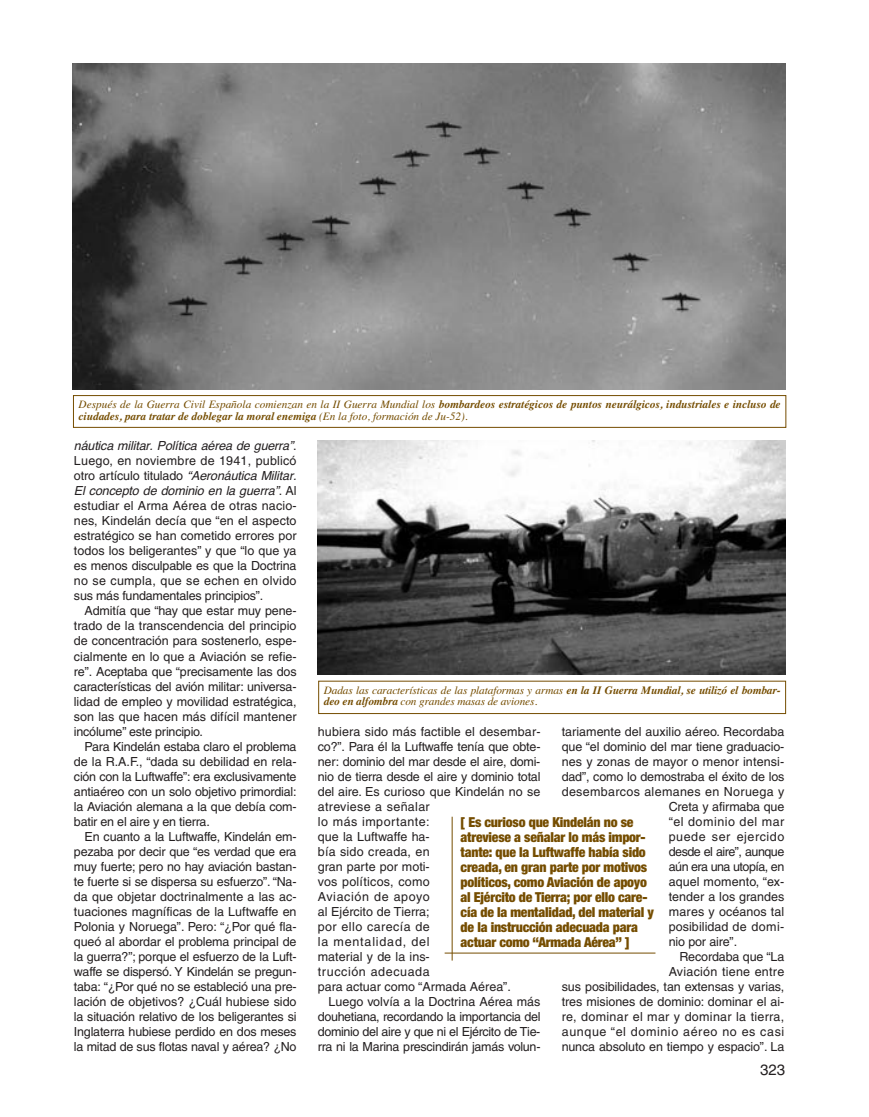
<style>
.page{position:relative;width:869px;height:1117px;background:#fff}
.page>*{position:absolute;margin:0;border:0;box-sizing:border-box;transform-origin:0 0}
.t1{font:15px "Helvetica";color:#231f20}
.t2{font:900 condensed 13.75px/15px "Helvetica Neue";letter-spacing:-.015em;color:#754d00}
.t3{font:12.5px/15px "Helvetica";color:#231f20;text-align:justify}
.t4{font:12.5px "Helvetica";letter-spacing:.025em;color:#231f20}
.t5{font:12.5px "Helvetica";letter-spacing:-.04em;color:#231f20}
.t6{font:12.5px "Helvetica";letter-spacing:.045em;color:#231f20}
.t7{font:12.5px "Helvetica";letter-spacing:.05em;color:#231f20}
.t8{font:italic 700 11.25px/11.2px "Times";color:#754d00}
.t9{font:italic 11.25px/11.2px "Times";letter-spacing:-.01em;color:#754d00}
.s1{font-weight:400}
.s2{font-style:italic}
.s3{font-weight:700}
.s4{font-style:normal}
</style>
<div class="page">
<hr style="left:451px;top:816px;width:1px;height:144px;background:#754d00">
<hr style="left:444px;top:952px;width:211px;height:1px;background:#754d00">
<img style="left:73px;top:63px;width:712px;height:326px">
<img style="left:318px;top:440px;width:467px;height:234px">
<div style="left:73px;top:395px;width:712px;height:32px;border:1px solid #754d00"></div>
<p class="t8" style="left:79px;top:400px;width:703px"><span class="s1">Después de la Guerra Civil Española comienzan en la II Guerra Mundial los</span> bombardeos estratégicos de puntos neurálgicos, industriales e incluso de ciudades, para tratar de doblegar la moral enemiga <span class="s1">(En la foto, formación de Ju-52).</span></p>
<p class="t3" style="left:74px;top:439px;width:224px"><span class="s2">náutica militar. Política aérea de guerra”</span>.<br>Luego, en noviembre de 1941, publicó otro artículo titulado <span class="s2">“Aeronáutica Militar.<br>El concepto de dominio en la guerra”</span>. Al estudiar el Arma Aérea de otras nacio&shy;nes, Kindelán decía que “en el aspecto estratégico se han cometido errores por todos los beligerantes” y que “lo que ya es menos disculpable es que la Doctrina no se cumpla, que se echen en olvido sus más fundamentales principios”.</p>
<p class="t3" style="left:74px;top:604px;width:224px;text-indent:11px">Admitía que “hay que estar muy pene&shy;trado de la transcendencia del principio de concentración para sostenerlo, espe&shy;cialmente en lo que a Aviación se refie&shy;re”. Aceptaba que “precisamente las dos características del avión militar: universa&shy;lidad de empleo y movilidad estratégica, son las que hacen más difícil mantener incólume” este principio.</p>
<p class="t3" style="left:74px;top:739px;width:224px;text-indent:11px">Para Kindelán estaba claro el problema de la R.A.F., “dada su debilidad en rela&shy;ción con la Luftwaffe”: era exclusivamente antiaéreo con un solo objetivo primordial: la Aviación alemana a la que debía com&shy;batir en el aire y en tierra.</p>
<p class="t3" style="left:74px;top:829px;width:224px;text-indent:11px">En cuanto a la Luftwaffe, Kindelán em&shy;pezaba por decir que “es verdad que era muy fuerte; pero no hay aviación bastan&shy;te fuerte si se dispersa su esfuerzo”. “Na&shy;da que objetar doctrinalmente a las ac&shy;tuaciones magníficas de la Luftwaffe en Polonia y Noruega”. Pero: “¿Por qué fla&shy;queó al abordar el problema principal de la guerra?”; porque el esfuerzo de la Luft&shy;waffe se dispersó. Y Kindelán se pregun&shy;taba: “¿Por qué no se estableció una pre&shy;lación de objetivos? ¿Cuál hubiese sido la situación relativo de los beligerantes si Inglaterra hubiese perdido en dos meses la mitad de sus flotas naval y aérea? ¿No</p>
<p class="t9" style="left:324px;top:685px;width:458px">Dadas las características de las plataformas y armas <span class="s3">en la II Guerra Mundial, se utilizó el bombar&shy;deo en alfombra</span> con grandes masas de aviones<span class="s4">.</span></p>
<p class="t3" style="left:318px;top:724px;width:224px;text-align:left">hubiera sido más factible el desembar&shy;co?”. Para él la Luftwaffe tenía que obte&shy;ner: dominio del mar desde el aire, domi&shy;nio de tierra desde el aire y dominio total del aire. Es curioso que Kindelán no se atreviese a señalar<br>lo más importante:<br>que la Luftwaffe ha-<br>bía sido creada, en<br>gran parte por moti-<br>vos políticos, como<br>Aviación de apoyo<br>al Ejército de Tierra;<br>por ello carecía de<br>la mentalidad, del<br>material y de la ins-<br>trucción adecuada<br>para actuar como “Armada Aérea”.</p>
<p class="t3" style="left:318px;top:994px;width:224px;text-indent:11px">Luego volvía a la Doctrina Aérea más douhetiana, recordando la importancia del dominio del aire y que ni el Ejército de Tie&shy;rra ni la Marina prescindirán jamás volun-</p>
<p class="t3" style="left:561px;top:724px;width:224px">tariamente del auxilio aéreo. Recordaba</p>
<p class="t3" style="left:561px;top:739px;width:224px">que “el dominio del mar tiene graduacio-</p>
<p class="t3" style="left:561px;top:754px;width:224px">nes y zonas de mayor o menor intensi-</p>
<p class="t3" style="left:561px;top:769px;width:224px">dad”, como lo demostraba el éxito de los</p>
<p class="t4" style="left:561px;top:786px;width:224px">desembarcos alemanes en Noruega y</p>
<p class="t3" style="left:668px;top:799px;width:117px">Creta y afirmaba que</p>
<p class="t6" style="left:668px;top:816px;width:117px">“el dominio del mar</p>
<p class="t6" style="left:668px;top:831px;width:117px">puede ser ejercido</p>
<p class="t5" style="left:668px;top:846px;width:117px">desde el aire”, aunque</p>
<p class="t5" style="left:668px;top:861px;width:117px">aún era una utopía, en</p>
<p class="t3" style="left:668px;top:874px;width:117px">aquel momento, “ex-</p>
<p class="t3" style="left:668px;top:889px;width:117px">tender a los grandes</p>
<p class="t3" style="left:668px;top:904px;width:117px">mares y océanos tal</p>
<p class="t3" style="left:668px;top:919px;width:117px">posibilidad de domi-</p>
<p class="t3" style="left:668px;top:934px;width:70px">nio por aire”.</p>
<p class="t3" style="left:679px;top:949px;width:106px">Recordaba que “La</p>
<p class="t4" style="left:668px;top:966px;width:117px">Aviación tiene entre</p>
<p class="t3" style="left:561px;top:979px;width:224px">sus posibilidades, tan extensas y varias,</p>
<p class="t3" style="left:561px;top:994px;width:224px">tres misiones de dominio: dominar el ai-</p>
<p class="t4" style="left:561px;top:1011px;width:224px">re, dominar el mar y dominar la tierra,</p>
<p class="t7" style="left:561px;top:1026px;width:224px">aunque “el dominio aéreo no es casi</p>
<p class="t3" style="left:561px;top:1039px;width:224px">nunca absoluto en tiempo y espacio”. La</p>
<p class="t1" style="left:759px;top:1064px;width:27px">323</p>
<p class="t2" style="left:460px;top:815px;width:195px">[ Es curioso que Kindelán no se atreviese a señalar lo más impor&shy;tante: que la Luftwaffe había sido creada, en gran parte por motivos políticos, como Aviación de apoyo al Ejército de Tierra; por ello care&shy;cía de la mentalidad, del material y de la instrucción adecuada para actuar como “Armada Aérea” ]</p>
</div>
